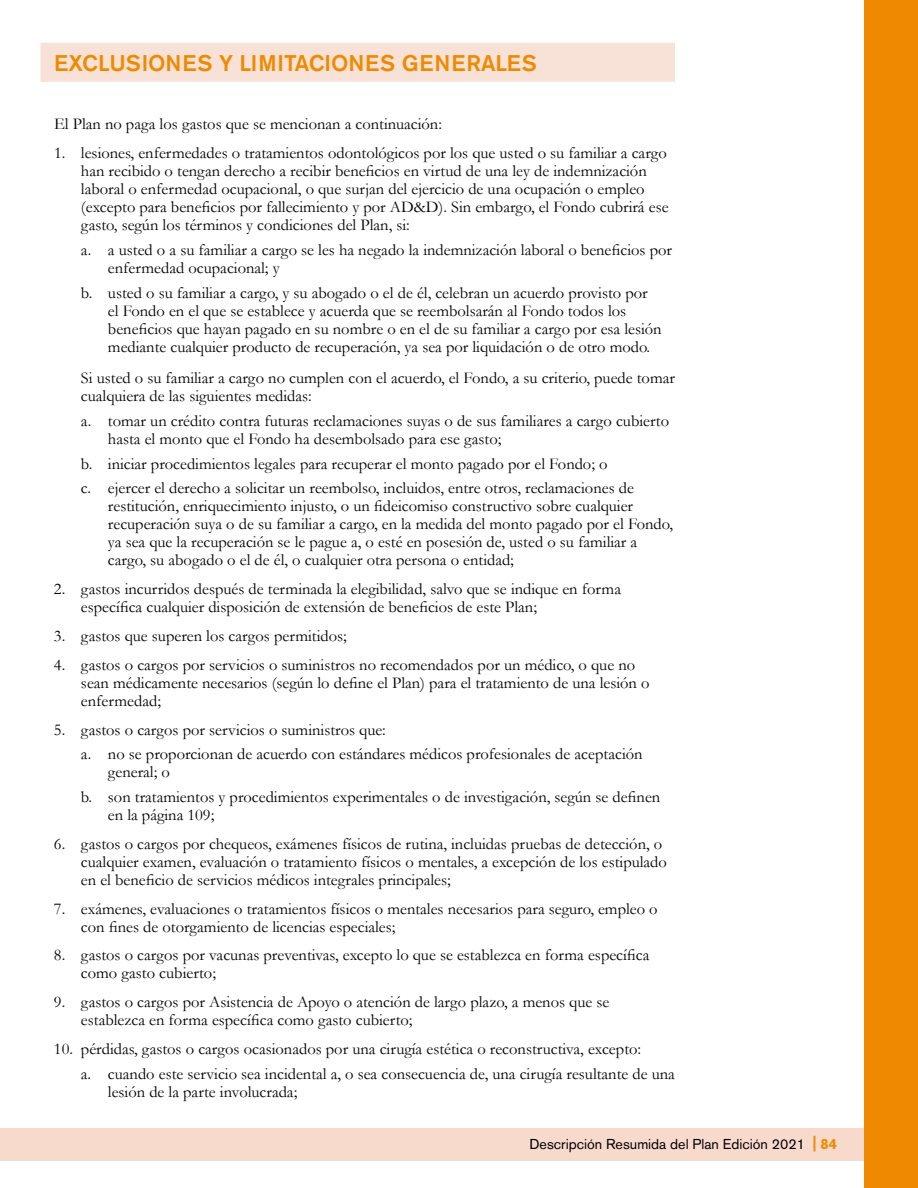
<style>
.page{position:relative;width:918px;height:1188px;background:#fff}
.page>*{position:absolute;margin:0;border:0;box-sizing:border-box;transform-origin:0 0}
.t1{font:500 22.5px "Akzidenz Grotesk BE";color:#ef8a00}
.t2{font:16.5px/18px "Garamond";color:#000}
.t3{font:14.25px "Akzidenz Grotesk BE";color:#000}
.s1{font-weight:700;font-size:16.95px;color:#ef8a00}
.s2{font-weight:700;font-size:14.7px;color:#ef8a00}
</style>
<div class="page">
<div style="left:0;top:1129px;width:864px;height:32px;background:#f7dacc"></div>
<div style="left:864px;top:0;width:54px;height:1188px;background:#ef8a00"></div>
<div style="left:40px;top:43px;width:635px;height:39px;background:#f8e1d7"></div>
<h1 class="t1" style="left:54px;top:49px;width:484px">EXCLUSIONES Y LIMITACIONES GENERALES</h1>
<p class="t2" style="left:54px;top:115px;width:389px">El Plan no paga los gastos que se mencionan a continuación:</p>
<p class="t2" style="left:81px;top:144px;width:589px;text-indent:-27px">1. lesiones, enfermedades o tratamientos odontológicos por los que usted o su familiar a cargo han recibido o tengan derecho a recibir beneficios en virtud de una ley de indemnización laboral o enfermedad ocupacional, o que surjan del ejercicio de una ocupación o empleo (excepto para beneficios por fallecimiento y por AD&amp;D). Sin embargo, el Fondo cubrirá ese gasto, según los términos y condiciones del Plan, si:</p>
<p class="t2" style="left:108px;top:240px;width:566px;text-indent:-27px">a. a usted o a su familiar a cargo se les ha negado la indemnización laboral o beneficios por enfermedad ocupacional; y</p>
<p class="t2" style="left:108px;top:283px;width:555px;text-indent:-27px">b. usted o su familiar a cargo, y su abogado o el de él, celebran un acuerdo provisto por el Fondo en el que se establece y acuerda que se reembolsarán al Fondo todos los beneficios que hayan pagado en su nombre o en el de su familiar a cargo por esa lesión mediante cualquier producto de recuperación, ya sea por liquidación o de otro modo.</p>
<p class="t2" style="left:81px;top:369px;width:595px">Si usted o su familiar a cargo no cumplen con el acuerdo, el Fondo, a su criterio, puede tomar cualquiera de las siguientes medidas:</p>
<p class="t2" style="left:108px;top:411px;width:563px;text-indent:-27px">a. tomar un crédito contra futuras reclamaciones suyas o de sus familiares a cargo cubierto hasta el monto que el Fondo ha desembolsado para ese gasto;</p>
<p class="t2" style="left:81px;top:451px;width:554px;line-height:24.8px">b. iniciar procedimientos legales para recuperar el monto pagado por el Fondo; o<br>c. ejercer el derecho a solicitar un reembolso, incluidos, entre otros, reclamaciones de</p>
<p class="t2" style="left:108px;top:497px;width:567px">restitución, enriquecimiento injusto, o un fideicomiso constructivo sobre cualquier recuperación suya o de su familiar a cargo, en la medida del monto pagado por el Fondo, ya sea que la recuperación se le pague a, o esté en posesión de, usted o su familiar a cargo, su abogado o el de él, o cualquier otra persona o entidad;</p>
<p class="t2" style="left:81px;top:580px;width:542px;text-indent:-27px">2. gastos incurridos después de terminada la elegibilidad, salvo que se indique en forma específica cualquier disposición de extensión de beneficios de este Plan;</p>
<p class="t2" style="left:54px;top:626px;width:294px">3. gastos que superen los cargos permitidos;</p>
<p class="t2" style="left:81px;top:655px;width:570px;text-indent:-27px">4. gastos o cargos por servicios o suministros no recomendados por un médico, o que no sean médicamente necesarios (según lo define el Plan) para el tratamiento de una lesión o enfermedad;</p>
<p class="t2" style="left:81px;top:717px;width:563px;line-height:24.8px;text-indent:-27px">5. gastos o cargos por servicios o suministros que:<br>a. no se proporcionan de acuerdo con estándares médicos profesionales de aceptación</p>
<p class="t2" style="left:81px;top:759px;width:581px;line-height:24.8px;text-indent:27px">general; o<br>b. son tratamientos y procedimientos experimentales o de investigación, según se definen</p>
<p class="t2" style="left:108px;top:806px;width:108px">en la página 109;</p>
<p class="t2" style="left:81px;top:834px;width:588px;text-indent:-27px">6. gastos o cargos por chequeos, exámenes físicos de rutina, incluidas pruebas de detección, o cualquier examen, evaluación o tratamiento físicos o mentales, a excepción de los estipulado en el beneficio de servicios médicos integrales principales;</p>
<p class="t2" style="left:81px;top:899px;width:578px;text-indent:-27px">7. exámenes, evaluaciones o tratamientos físicos o mentales necesarios para seguro, empleo o con fines de otorgamiento de licencias especiales;</p>
<p class="t2" style="left:81px;top:946px;width:570px;text-indent:-27px">8. gastos o cargos por vacunas preventivas, excepto lo que se establezca en forma específica como gasto cubierto;</p>
<p class="t2" style="left:81px;top:993px;width:530px;text-indent:-27px">9. gastos o cargos por Asistencia de Apoyo o atención de largo plazo, a menos que se establezca en forma específica como gasto cubierto;</p>
<p class="t2" style="left:81px;top:1036px;width:596px;line-height:24.8px;text-indent:-27px">10. pérdidas, gastos o cargos ocasionados por una cirugía estética o reconstructiva, excepto:<br>a. cuando este servicio sea incidental a, o sea consecuencia de, una cirugía resultante de una</p>
<p class="t2" style="left:108px;top:1082px;width:191px">lesión de la parte involucrada;</p>
<p class="t3" style="left:530px;top:1135px;width:309px">Descripción Resumida del Plan Edición 2021 <span class="s1">|</span> <span class="s2">84</span></p>
</div>
